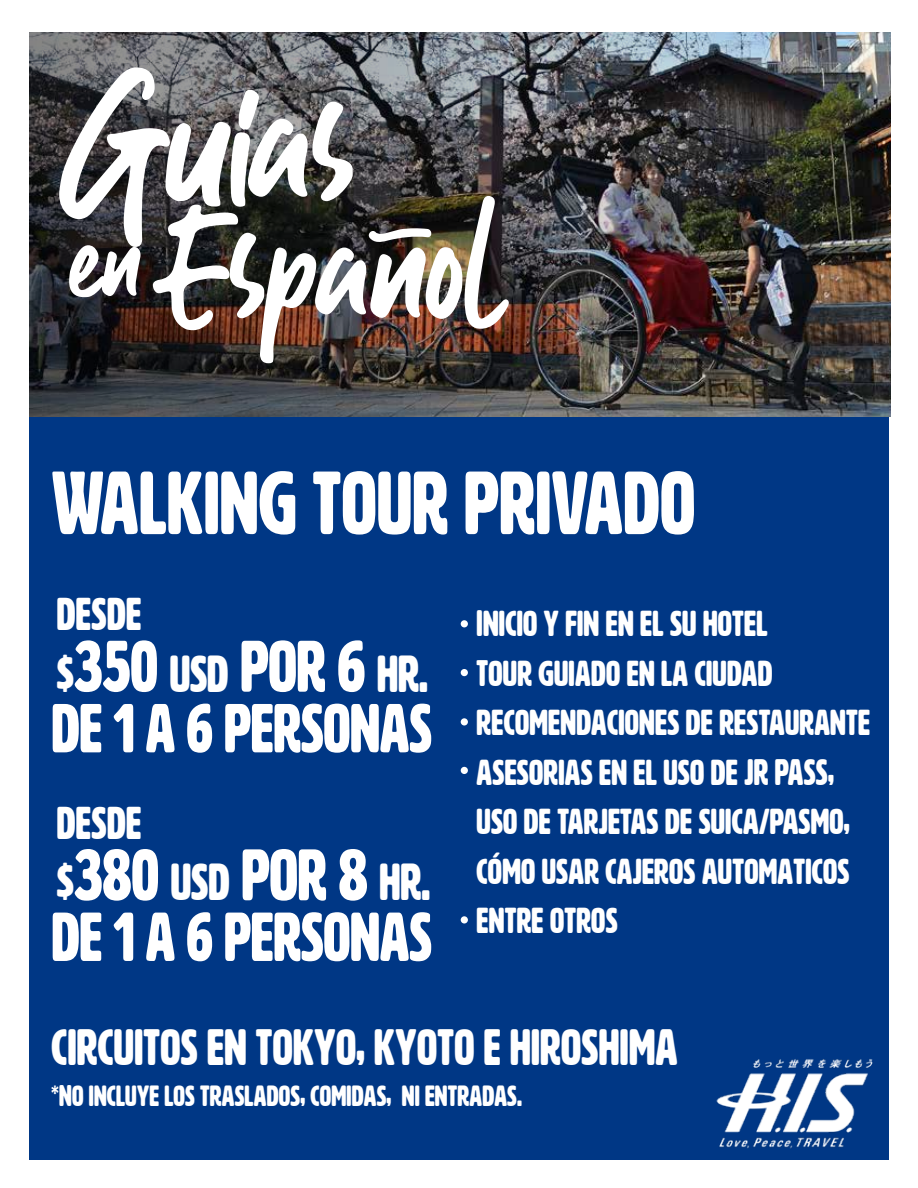
<style>
.page{position:relative;width:918px;height:1188px;background:#fff}
.page>*{position:absolute;margin:0;border:0;box-sizing:border-box;transform-origin:0 0}
.t1{font:88.2px "HWT Artz W00";letter-spacing:.01em;color:#fff;scale:.83 1}
.t2{font:68.1px "HWT Artz W00";color:#fff;scale:.83 1}
.t3{font:51.9px "HWT Artz W00";color:#fff;scale:.83 1}
.t4{font:51px "HWT Artz W00";letter-spacing:.01em;color:#fff;scale:.83 1}
.t5{font:45.75px "HWT Artz W00";letter-spacing:.01em;color:#fff;scale:.83 1}
.t6{font:36px/49.5px "HWT Artz W00";letter-spacing:.01em;color:#fff;scale:.83 1}
.t7{font:29.25px "HWT Artz W00";letter-spacing:.01em;color:#fff;scale:.83 1}
.s1{font-size:71.7px}
</style>
<div class="page">
<div style="left:30px;top:377px;width:859px;height:783px;background:#003785"></div>
<img style="left:30px;top:33px;width:859px;height:383px">
<img style="left:59px;top:67px;width:450px;height:296px">
<img style="left:716px;top:1059px;width:157px;height:90px">
<div style="left:461px;top:620px;width:7px;height:7px;background:#fff;border-radius:50%"></div>
<div style="left:461px;top:669px;width:7px;height:7px;background:#fff;border-radius:50%"></div>
<div style="left:461px;top:767px;width:7px;height:7px;background:#fff;border-radius:50%"></div>
<div style="left:461px;top:718px;width:7px;height:8px;background:#fff;border-radius:50%"></div>
<div style="left:461px;top:916px;width:7px;height:8px;background:#fff;border-radius:50%"></div>
<h1 class="t1" style="left:52px;top:457px;width:777px">WALKING TOUR PRIVADO</h1>
<p class="t5" style="left:57px;top:590px;width:103px">DESDE</p>
<h3 class="t3" style="left:57px;top:646px;width:449px">$<span class="s1">350</span> USD <span class="s1">POR 6</span> HR.</h3>
<h2 class="t2" style="left:52px;top:693px;width:460px">DE 1 A 6 PERSONAS</h2>
<p class="t5" style="left:57px;top:799px;width:103px">DESDE</p>
<h3 class="t3" style="left:57px;top:855px;width:451px">$<span class="s1">380</span> USD <span class="s1">POR 8</span> HR.</h3>
<h2 class="t2" style="left:52px;top:901px;width:460px">DE 1 A 6 PERSONAS</h2>
<p class="t6" style="left:477px;top:599px;width:476px">INICIO Y FIN EN EL SU HOTEL<br>TOUR GUIADO EN LA CIUDAD<br>RECOMENDACIONES DE RESTAURANTE<br>ASESORIAS EN EL USO DE JR PASS,<br>USO DE TARJETAS DE SUICA/PASMO,<br>CÓMO USAR CAJEROS AUTOMATICOS<br>ENTRE OTROS</p>
<h3 class="t4" style="left:52px;top:1020px;width:756px">CIRCUITOS EN TOKYO, KYOTO E HIROSHIMA</h3>
<p class="t7" style="left:52px;top:1080px;width:568px">*NO INCLUYE LOS TRASLADOS, COMIDAS, NI ENTRADAS.</p>
</div>
